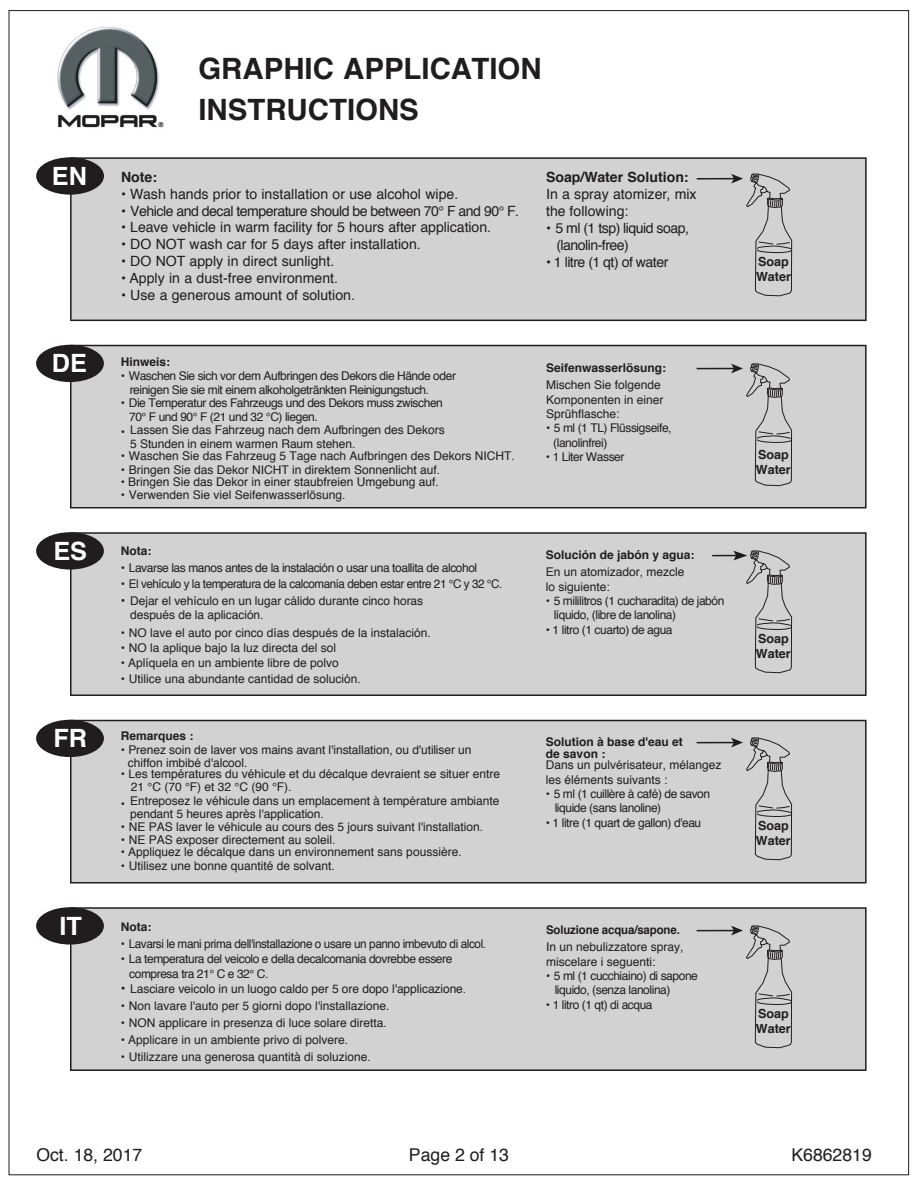
<style>
.page{position:relative;width:918px;height:1188px;background:#fff}
.page>*{position:absolute;margin:0;border:0;box-sizing:border-box;transform-origin:0 0}
.t1{font:700 29.4px/41.1px "Helvetica";color:#201d1e}
.t2{font:700 25.2px "Helvetica";color:#fff}
.t3{font:17.7px "Helvetica";color:#201d1e}
.t4{font:14.1px/17px "Helvetica";color:#201d1e}
.t5{font:14.1px/17px "Helvetica";letter-spacing:-.035em;color:#201d1e}
.t6{font:700 14.1px "Helvetica";color:#201d1e}
.t7{font:700 12.6px/15.1px "Helvetica";color:#201d1e}
.t8{font:12px/14.4px "Helvetica";letter-spacing:-.005em;color:#201d1e}
.t9{font:12px/14.4px "Helvetica";letter-spacing:-.035em;color:#201d1e}
.t10{font:700 12px/11.4px "Helvetica";color:#201d1e}
.t11{font:12px "Helvetica";letter-spacing:-.04em;color:#201d1e}
.t12{font:700 12px "Helvetica";color:#201d1e;scale:.95 1}
.s1{font-size:12.75px}
.s2{font-size:13.5px}
</style>
<div class="page">
<img style="left:57px;top:27px;width:107px;height:101px">
<div style="left:70px;top:157px;width:797px;height:164px;background:#d1d2d1"></div>
<div style="left:36px;top:157px;width:68px;height:38px;background:#201d1e;border-radius:50%"></div>
<hr style="left:697px;top:178px;width:38px;height:2px;background:#201d1e">
<svg style="left:731px;top:173px;width:62px;height:124px;background:#c2c2c1"></svg>
<div style="left:70px;top:345px;width:797px;height:163px;background:#d1d2d1"></div>
<div style="left:36px;top:345px;width:68px;height:37px;background:#201d1e;border-radius:50%"></div>
<div style="left:70px;top:532px;width:797px;height:164px;background:#d1d2d1"></div>
<div style="left:36px;top:532px;width:68px;height:38px;background:#201d1e;border-radius:50%"></div>
<div style="left:70px;top:720px;width:797px;height:163px;background:#d1d2d1"></div>
<div style="left:36px;top:720px;width:68px;height:37px;background:#201d1e;border-radius:50%"></div>
<div style="left:70px;top:907px;width:797px;height:164px;background:#d1d2d1"></div>
<div style="left:36px;top:907px;width:68px;height:38px;background:#201d1e;border-radius:50%"></div>
<hr style="left:697px;top:368px;width:38px;height:1px;background:#201d1e">
<svg style="left:731px;top:363px;width:62px;height:123px;background:#c1c2c1"></svg>
<svg style="left:712px;top:550px;width:81px;height:123px;background:#c4c5c4"></svg>
<hr style="left:697px;top:742px;width:38px;height:1px;background:#201d1e">
<svg style="left:731px;top:737px;width:62px;height:123px;background:#c1c2c1"></svg>
<hr style="left:697px;top:930px;width:38px;height:1px;background:#201d1e">
<svg style="left:731px;top:925px;width:62px;height:123px;background:#c1c2c1"></svg>
<h1 class="t1" style="left:198px;top:48px;width:345px">GRAPHIC APPLICATION<br>INSTRUCTIONS</h1>
<h2 class="t2" style="left:52px;top:156px;width:37px">EN</h2>
<p class="t6" style="left:546px;top:166px;width:144px">Soap/Water Solution:</p>
<p class="t4" style="left:546px;top:186px;width:152px">In a spray atomizer, mix the following:</p>
<p class="t5" style="left:556px;top:220px;width:134px;text-indent:-10px">• 5 ml (1 tsp) liquid soap, (lanolin-free)</p>
<p class="t5" style="left:546px;top:254px;width:124px">• 1 litre (1 qt) of water</p>
<p class="t7" style="left:756px;top:254px;width:36px">Soap<br>Water</p>
<p class="t6" style="left:121px;top:166px;width:38px">Note:</p>
<p class="t4" style="left:121px;top:186px;width:339px">• Wash hands prior to installation or use alcohol wipe.</p>
<p class="t5" style="left:121px;top:203px;width:399px">• Vehicle and decal temperature should be between 70° F and 90° F.</p>
<p class="t4" style="left:121px;top:219px;width:372px">• Leave vehicle in warm facility for 5 hours after application.</p>
<p class="t4" style="left:121px;top:236px;width:301px">• DO NOT wash car for 5 days after installation.</p>
<p class="t4" style="left:121px;top:253px;width:215px">• DO NOT apply in direct sunlight.</p>
<p class="t4" style="left:121px;top:270px;width:219px">• Apply in a dust-free environment.</p>
<p class="t4" style="left:121px;top:287px;width:235px">• Use a generous amount of solution.</p>
<h2 class="t2" style="left:52px;top:343px;width:37px">DE</h2>
<p class="t10" style="left:121px;top:356px;width:51px">Hinweis:</p>
<p class="t9" style="left:130px;top:370px;width:328px;line-height:13.5px;text-indent:-9px">• Waschen Sie sich vor dem Aufbringen des Dekors die Hände oder reinigen Sie sie mit einem alkoholgetränkten Reinigungstuch.</p>
<p class="t9" style="left:129px;top:397px;width:315px;line-height:13.5px;text-indent:-8px">• Die Temperatur des Fahrzeugs und des Dekors muss zwischen<br>70° F und 90° F (21 und 32 °C) liegen.</p>
<p class="t8" style="left:130px;top:424px;width:316px;line-height:13.5px;text-indent:-9px">• Lassen Sie das Fahrzeug nach dem Aufbringen des Dekors<br>5 Stunden in einem warmen Raum stehen.</p>
<p class="t8" style="left:121px;top:449px;width:396px">• Waschen Sie das Fahrzeug 5 Tage nach Aufbringen des Dekors NICHT.</p>
<p class="t8" style="left:121px;top:463px;width:321px">• Bringen Sie das Dekor NICHT in direktem Sonnenlicht auf.</p>
<p class="t8" style="left:121px;top:475px;width:320px">• Bringen Sie das Dekor in einer staubfreien Umgebung auf.</p>
<p class="t8" style="left:121px;top:488px;width:226px">• Verwenden Sie viel Seifenwasserlösung.</p>
<p class="t10" style="left:546px;top:362px;width:122px">Seifenwasserlösung:</p>
<p class="t8" style="left:546px;top:378px;width:119px">Mischen Sie folgende<br>Komponenten in einer<br>Sprühflasche:</p>
<p class="t9" style="left:553px;top:421px;width:120px;text-indent:-7px">• 5 ml (1 TL) Flüssigseife, (lanolinfrei)</p>
<p class="t9" style="left:546px;top:450px;width:80px">• 1 Liter Wasser</p>
<p class="t7" style="left:756px;top:447px;width:36px">Soap<br>Water</p>
<h2 class="t2" style="left:53px;top:530px;width:35px">ES</h2>
<p class="t10" style="left:121px;top:545px;width:32px">Nota:</p>
<p class="t9" style="left:121px;top:561px;width:358px">• Lavarse las manos antes de la instalación o usar una toallita de alcohol</p>
<p class="t11" style="left:121px;top:575px;width:383px">• El vehículo y la temperatura de la calcomanía deben estar entre 21 °C y 32 °C.</p>
<p class="t8" style="left:130px;top:594px;width:295px;text-indent:-9px"><span class="s1">•</span> Dejar el vehículo en un lugar cálido durante cinco horas después de la aplicación.</p>
<p class="t8" style="left:121px;top:626px;width:312px">• NO lave el auto por cinco días después de la instalación.</p>
<p class="t8" style="left:121px;top:641px;width:217px">• NO la aplique bajo la luz directa del sol</p>
<p class="t8" style="left:121px;top:656px;width:220px">• Aplíquela en un ambiente libre de polvo</p>
<p class="t8" style="left:121px;top:672px;width:241px">• Utilice una abundante cantidad de solución.</p>
<p class="t10" style="left:546px;top:549px;width:150px">Solución de jabón y agua:</p>
<p class="t8" style="left:546px;top:565px;width:140px">En un atomizador, mezcle lo siguiente:</p>
<p class="t9" style="left:554px;top:594px;width:172px;text-indent:-8px">• 5 mililitros (1 cucharadita) de jabón líquido, (libre de lanolina)</p>
<p class="t9" style="left:546px;top:623px;width:128px">• 1 litro (1 cuarto) de agua</p>
<p class="t7" style="left:756px;top:631px;width:36px">Soap<br>Water</p>
<h2 class="t2" style="left:53px;top:718px;width:35px">FR</h2>
<p class="t10" style="left:121px;top:730px;width:74px">Remarques :</p>
<p class="t8" style="left:128px;top:744px;width:345px;line-height:12.8px;text-indent:-7px">• Prenez soin de laver vos mains avant l'installation, ou d'utiliser un chiffon imbibé d'alcool.</p>
<p class="t8" style="left:131px;top:768px;width:371px;line-height:12.8px;text-indent:-10px">• Les températures du véhicule et du décalque devraient se situer entre<br>21 °C (70 °F) et 32 °C (90 °F).</p>
<p class="t8" style="left:130px;top:795px;width:371px;line-height:12.8px;text-indent:-9px">• Entreposez le véhicule dans un emplacement à température ambiante pendant 5 heures après l'application.</p>
<p class="t8" style="left:121px;top:820px;width:364px">• NE PAS laver le véhicule au cours des 5 jours suivant l'installation.</p>
<p class="t8" style="left:121px;top:833px;width:216px">• NE PAS exposer directement au soleil.</p>
<p class="t8" style="left:121px;top:845px;width:342px">• Appliquez le décalque dans un environnement sans poussière.</p>
<p class="t8" style="left:121px;top:859px;width:215px">• Utilisez une bonne quantité de solvant.</p>
<p class="t10" style="left:546px;top:736px;width:138px">Solution à base d'eau et de savon :</p>
<p class="t8" style="left:546px;top:758px;width:177px">Dans un pulvérisateur, mélangez les éléments suivants :</p>
<p class="t9" style="left:555px;top:787px;width:157px;text-indent:-9px">• 5 ml (1 cuillère à café) de savon liquide (sans lanoline)</p>
<p class="t9" style="left:546px;top:816px;width:157px">• 1 litre (1 quart de gallon) d'eau</p>
<p class="t7" style="left:756px;top:818px;width:36px">Soap<br>Water</p>
<h2 class="t2" style="left:59px;top:905px;width:24px">IT</h2>
<p class="t10" style="left:121px;top:921px;width:32px">Nota:</p>
<p class="t9" style="left:121px;top:937px;width:367px">• Lavarsi le mani prima dell'installazione o usare un panno imbevuto di alcol.</p>
<p class="t9" style="left:129px;top:952px;width:325px;text-indent:-8px">• La temperatura del veicolo e della decalcomania dovrebbe essere compresa tra 21° C e 32° C.</p>
<p class="t8" style="left:121px;top:982px;width:347px"><span class="s2">•</span> Lasciare veicolo in un luogo caldo per 5 ore dopo l'applicazione.</p>
<p class="t8" style="left:121px;top:999px;width:270px">• Non lavare l'auto per 5 giorni dopo l'installazione.</p>
<p class="t8" style="left:121px;top:1016px;width:267px">• NON applicare in presenza di luce solare diretta.</p>
<p class="t8" style="left:121px;top:1033px;width:229px">• Applicare in un ambiente privo di polvere.</p>
<p class="t8" style="left:121px;top:1050px;width:251px">• Utilizzare una generosa quantità di soluzione.</p>
<p class="t12" style="left:546px;top:920px;width:142px">Soluzione acqua/sapone.</p>
<p class="t8" style="left:546px;top:940px;width:139px">In un nebulizzatore spray, miscelare i seguenti:</p>
<p class="t9" style="left:555px;top:969px;width:145px;text-indent:-9px">• 5 ml (1 cucchiaino) di sapone liquido, (senza lanolina)</p>
<p class="t9" style="left:546px;top:998px;width:108px">• 1 litro (1 qt) di acqua</p>
<p class="t7" style="left:756px;top:1006px;width:36px">Soap<br>Water</p>
<h3 class="t3" style="left:36px;top:1142px;width:107px">Oct. 18, 2017</h3>
<h3 class="t3" style="left:409px;top:1142px;width:102px">Page 2 of 13</h3>
<h3 class="t3" style="left:791px;top:1141px;width:82px">K6862819</h3>
</div>
